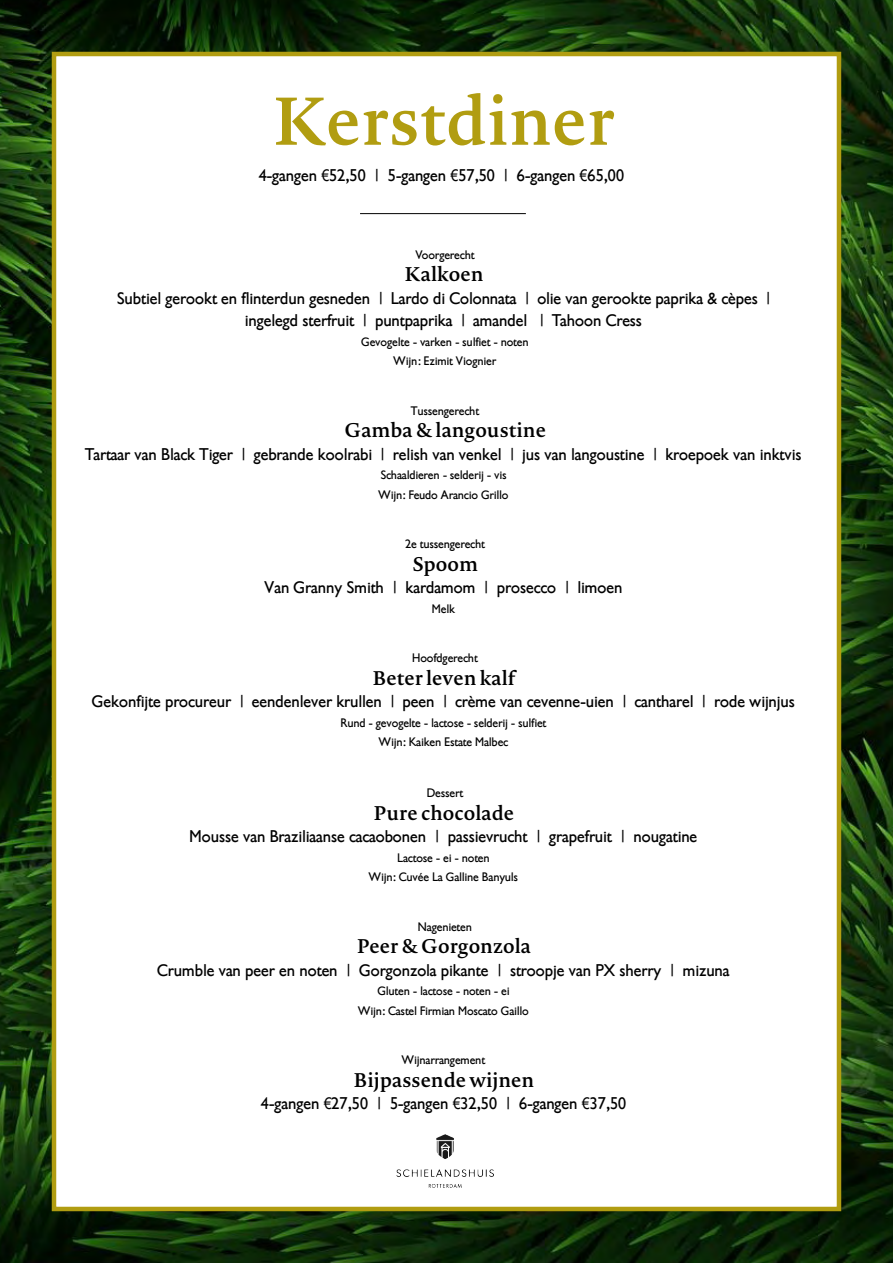
<style>
.page{position:relative;width:893px;height:1263px;background:#fff}
.page>*{position:absolute;margin:0;border:0;box-sizing:border-box;transform-origin:0 0}
.t1{font:600 66.3px "Novel Pro";color:#b19d11}
.t2{font:600 19.5px "Novel Pro";color:#000}
.t3{font:16.5px/22.5px "Gibson";color:#000;text-align:center}
.t4{font:12px/19.5px "Gibson";color:#000;text-align:center}
.s1{font-family:"Arial Narrow"}
</style>
<div class="page">
<img style="left:0;top:0;width:893px;height:1263px">
<div style="left:52px;top:52px;width:789px;height:1159px;background:#fff;border:4px solid #b19d11"></div>
<img style="left:397px;top:1134px;width:97px;height:54px">
<hr style="left:360px;top:213px;width:166px;height:1px;background:#000">
<h1 class="t1" style="left:271px;top:71px;width:345px">Kerstdiner</h1>
<p class="t3" style="left:259px;top:164px;width:367px">4-gangen <span class="s1">€</span>52,50 | 5-gangen <span class="s1">€</span>57,50 | 6-gangen <span class="s1">€</span>65,00</p>
<p class="t4" style="left:416px;top:245px;width:60px">Voorgerecht</p>
<p class="t2" style="left:404px;top:260px;width:81px">Kalkoen</p>
<p class="t3" style="left:117px;top:287px;width:655px">Subtiel gerookt en flinterdun gesneden | Lardo di Colonnata | olie van gerookte paprika &amp; cèpes | ingelegd sterfruit | puntpaprika | amandel | Tahoon Cress</p>
<p class="t4" style="left:362px;top:332px;width:169px">Gevogelte - varken - sulfiet - noten<br>Wijn: Ezimit Viognier</p>
<p class="t4" style="left:411px;top:401px;width:70px">Tussengerecht</p>
<p class="t2" style="left:344px;top:416px;width:203px">Gamba &amp; langoustine</p>
<p class="t3" style="left:86px;top:443px;width:718px">Tartaar van Black Tiger | gebrande koolrabi | relish van venkel | jus van langoustine | kroepoek van inktvis</p>
<p class="t4" style="left:379px;top:466px;width:132px;text-align:left">Schaaldieren - selderij - vis<br>Wijn: Feudo Arancio Grillo</p>
<p class="t4" style="left:405px;top:535px;width:81px">2e tussengerecht</p>
<p class="t2" style="left:412px;top:549px;width:67px">Spoom</p>
<p class="t3" style="left:265px;top:577px;width:360px">Van Granny Smith | kardamom | prosecco | limoen</p>
<p class="t4" style="left:432px;top:599px;width:24px">Melk</p>
<p class="t4" style="left:412px;top:649px;width:67px">Hoofdgerecht</p>
<p class="t2" style="left:372px;top:663px;width:145px">Beter leven kalf</p>
<p class="t3" style="left:92px;top:691px;width:704px">Gekonfijte procureur | eendenlever krullen | peen | crème van cevenne-uien | cantharel | rode wijnjus</p>
<p class="t4" style="left:341px;top:713px;width:207px">Rund - gevogelte - lactose - selderij - sulfiet<br>Wijn: Kaiken Estate Malbec</p>
<p class="t4" style="left:427px;top:784px;width:38px">Dessert</p>
<p class="t2" style="left:373px;top:798px;width:142px">Pure chocolade</p>
<p class="t3" style="left:190px;top:826px;width:509px">Mousse van Braziliaanse cacaobonen | passievrucht | grapefruit | nougatine</p>
<p class="t4" style="left:369px;top:848px;width:151px">Lactose - ei - noten<br>Wijn: Cuvée La Galline Banyuls</p>
<p class="t4" style="left:418px;top:917px;width:55px">Nagenieten</p>
<p class="t2" style="left:357px;top:932px;width:176px">Peer &amp; Gorgonzola</p>
<p class="t3" style="left:158px;top:959px;width:574px">Crumble van peer en noten | Gorgonzola pikante | stroopje van PX sherry | mizuna</p>
<p class="t4" style="left:358px;top:982px;width:172px">Gluten - lactose - noten - ei<br>Wijn: Castel Firmian Moscato Gaillo</p>
<p class="t4" style="left:402px;top:1051px;width:85px">Wijnarrangement</p>
<p class="t2" style="left:353px;top:1065px;width:183px">Bijpassende wijnen</p>
<p class="t3" style="left:261px;top:1093px;width:367px">4-gangen <span class="s1">€</span>27,50 | 5-gangen <span class="s1">€</span>32,50 | 6-gangen <span class="s1">€</span>37,50</p>
</div>
